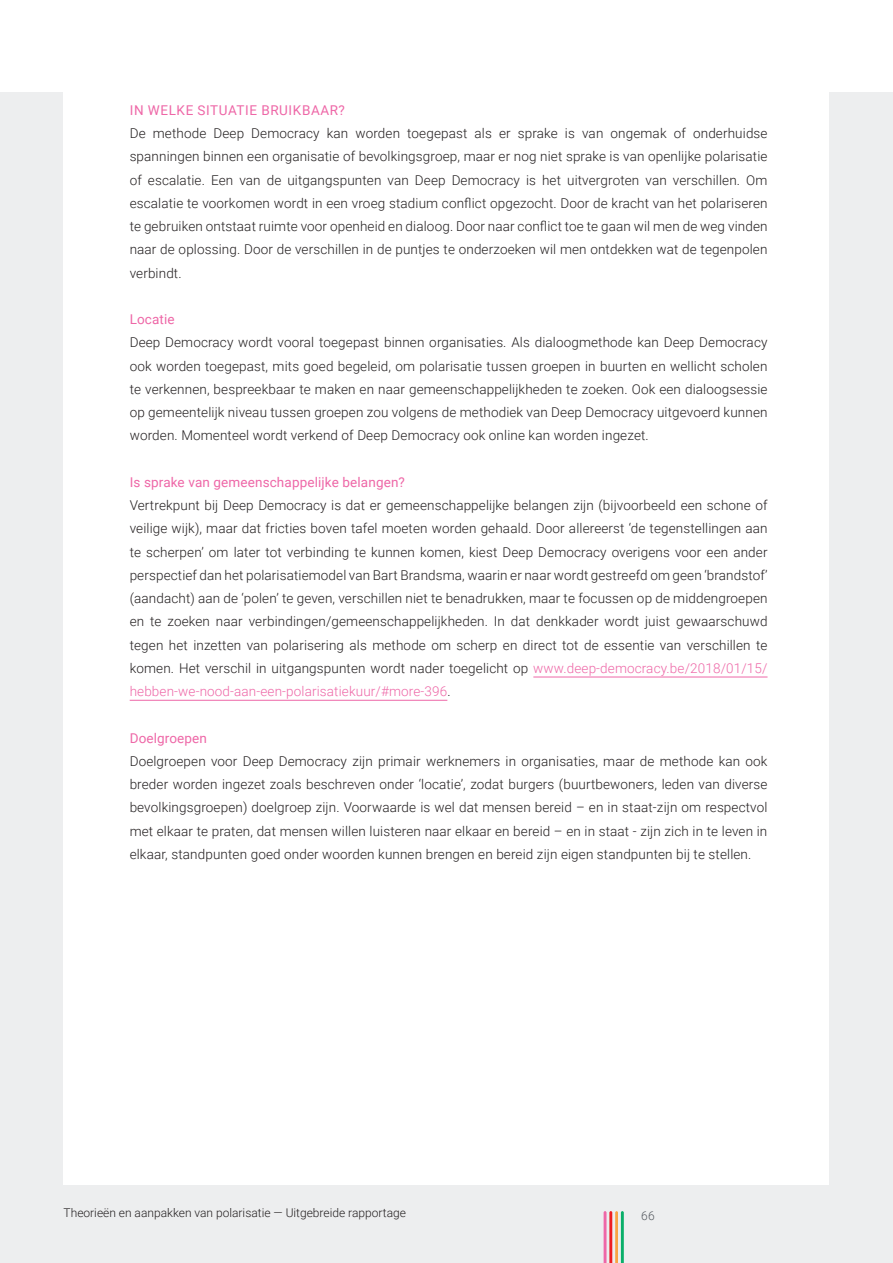
<style>
.page{position:relative;width:893px;height:1263px;background:#fff}
.page>*{position:absolute;margin:0;border:0;box-sizing:border-box;transform-origin:0 0}
.t1{font:300 13.5px/23.2px "Roboto";letter-spacing:.01em;color:#231f20;text-align:justify}
.t2{font:13.5px "Roboto";letter-spacing:.01em;color:#ee67a7}
.t3{font:13.5px "Roboto";letter-spacing:.045em;color:#ee67a7}
.t4{font:300 12px "Roboto";color:#231f20}
.t5{font:300 12px "Roboto";color:#52575d}
.s1{color:#ee67a7}
</style>
<div class="page">
<div style="left:0;top:92px;width:893px;height:1171px;background:#edeeef"></div>
<div style="left:64px;top:53px;width:765px;height:1131px;background:#fff"></div>
<svg style="left:604px;top:1211px;width:20px;height:52px"></svg>
<hr style="left:533px;top:677px;width:234px;height:1px;background:#ee67a7">
<hr style="left:130px;top:700px;width:317px;height:1px;background:#ee67a7">
<p class="t3" style="left:130px;top:101px;width:216px">IN WELKE SITUATIE BRUIKBAAR?</p>
<p class="t1" style="left:130px;top:121px;width:639px">De methode Deep Democracy kan worden toegepast als er sprake is van ongemak of onderhuidse spanningen binnen een organisatie of bevolkingsgroep, maar er nog niet sprake is van openlijke polarisatie of escalatie. Een van de uitgangspunten van Deep Democracy is het uitvergroten van verschillen. Om escalatie te voorkomen wordt in een vroeg stadium conflict opgezocht. Door de kracht van het polariseren te gebruiken ontstaat ruimte voor openheid en dialoog. Door naar conflict toe te gaan wil men de weg vinden naar de oplossing. Door de verschillen in de puntjes te onderzoeken wil men ontdekken wat de tegenpolen verbindt.</p>
<p class="t2" style="left:130px;top:310px;width:47px">Locatie</p>
<p class="t1" style="left:130px;top:330px;width:639px">Deep Democracy wordt vooral toegepast binnen organisaties. Als dialoogmethode kan Deep Democracy ook worden toegepast, mits goed begeleid, om polarisatie tussen groepen in buurten en wellicht scholen te verkennen, bespreekbaar te maken en naar gemeenschappelijkheden te zoeken. Ook een dialoogsessie op gemeentelijk niveau tussen groepen zou volgens de methodiek van Deep Democracy uitgevoerd kunnen worden. Momenteel wordt verkend of Deep Democracy ook online kan worden ingezet.</p>
<p class="t2" style="left:130px;top:472px;width:277px">Is sprake van gemeenschappelijke belangen?</p>
<p class="t1" style="left:130px;top:493px;width:639px">Vertrekpunt bij Deep Democracy is dat er gemeenschappelijke belangen zijn (bijvoorbeeld een schone of veilige wijk), maar dat fricties boven tafel moeten worden gehaald. Door allereerst ‘de tegenstellingen aan te scherpen’ om later tot verbinding te kunnen komen, kiest Deep Democracy overigens voor een ander perspectief dan het polarisatiemodel van Bart Brandsma, waarin er naar wordt gestreefd om geen ‘brandstof’ (aandacht) aan de ‘polen’ te geven, verschillen niet te benadrukken, maar te focussen op de middengroepen en te zoeken naar verbindingen/gemeenschappelijkheden. In dat denkkader wordt juist gewaarschuwd tegen het inzetten van polarisering als methode om scherp en direct tot de essentie van verschillen te komen. Het verschil in uitgangspunten wordt nader toegelicht op <span class="s1">www.deep-democracy.be/2018/01/15/ hebben-we-nood-aan-een-polarisatiekuur/#more-396</span>.</p>
<p class="t2" style="left:130px;top:728px;width:79px">Doelgroepen</p>
<p class="t1" style="left:130px;top:749px;width:639px">Doelgroepen voor Deep Democracy zijn primair werknemers in organisaties, maar de methode kan ook breder worden ingezet zoals beschreven onder ‘locatie’, zodat burgers (buurtbewoners, leden van diverse bevolkingsgroepen) doelgroep zijn. Voorwaarde is wel dat mensen bereid – en in staat-zijn om respectvol met elkaar te praten, dat mensen willen luisteren naar elkaar en bereid – en in staat - zijn zich in te leven in elkaar, standpunten goed onder woorden kunnen brengen en bereid zijn eigen standpunten bij te stellen.</p>
<p class="t4" style="left:64px;top:1204px;width:344px">Theorieën en aanpakken van polarisatie — Uitgebreide rapportage</p>
<p class="t5" style="left:641px;top:1207px;width:15px">66</p>
</div>
